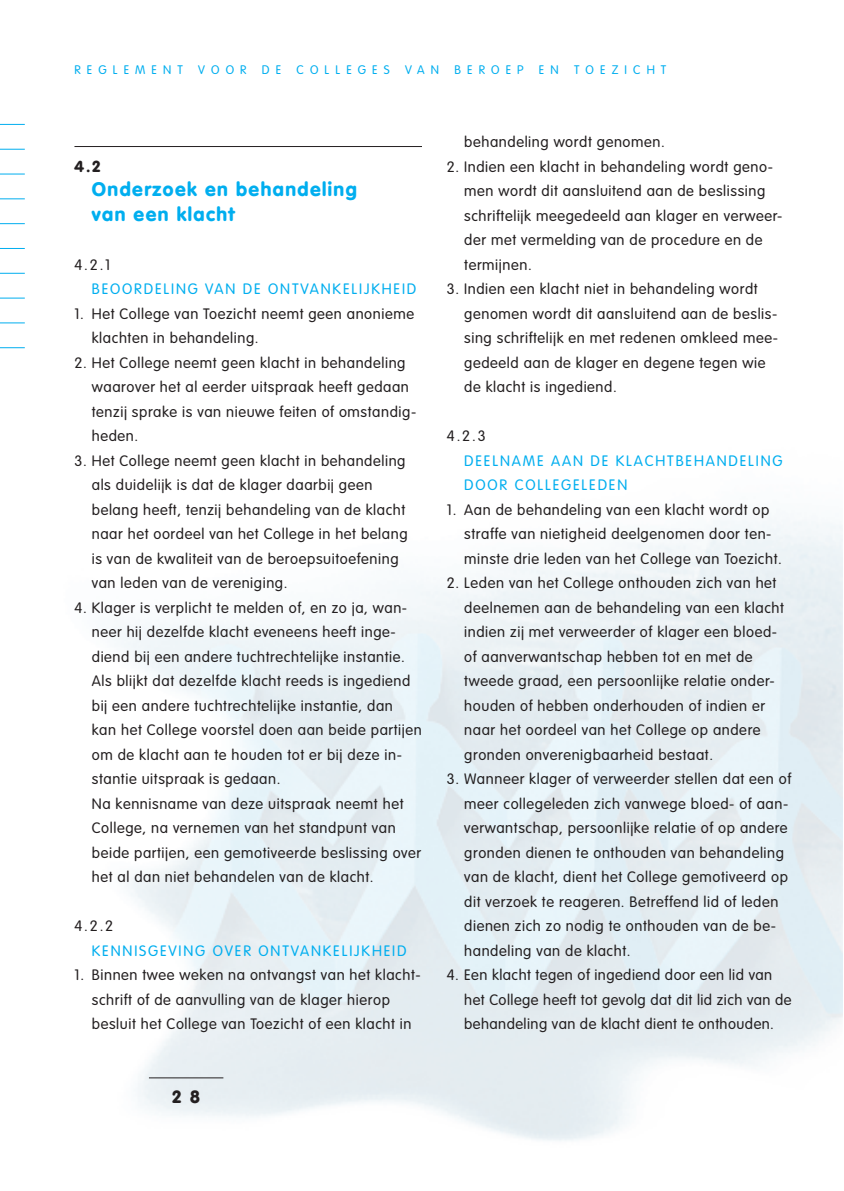
<style>
.page{position:relative;width:844px;height:1191px;background:#fff}
.page>*{position:absolute;margin:0;border:0;box-sizing:border-box;transform-origin:0 0}
.t1{font:900 19.25px/24.5px "VAG Rounded";letter-spacing:.075em;color:#00aeef}
.t2{font:900 17.5px "VAG Rounded";color:#231f20}
.t3{font:900 15.75px "VAG Rounded";color:#231f20}
.t4{font:300 14.88px/24.5px "VAG Rounded";letter-spacing:.04em;color:#231f20}
.t5{font:300 14.88px/24.5px "VAG Rounded";letter-spacing:.125em;color:#00aeef}
.t6{font:300 12.25px "VAG Rounded";letter-spacing:.5em;color:#00aeef}
</style>
<div class="page">
<hr style="left:74px;top:146px;width:348px;height:1px;background:#231f20">
<hr style="left:149px;top:1077px;width:74px;height:1px;background:#231f20">
<svg style="left:0;top:149px;width:25px;height:1px"></svg>
<svg style="left:0;top:174px;width:25px;height:1px"></svg>
<svg style="left:0;top:198px;width:25px;height:1px"></svg>
<svg style="left:0;top:223px;width:25px;height:1px"></svg>
<svg style="left:0;top:248px;width:25px;height:1px"></svg>
<svg style="left:0;top:273px;width:25px;height:1px"></svg>
<svg style="left:0;top:298px;width:25px;height:1px"></svg>
<svg style="left:0;top:322px;width:25px;height:1px"></svg>
<svg style="left:0;top:347px;width:25px;height:1px"></svg>
<svg style="left:0;top:124px;width:25px;height:1px"></svg>
<p class="t6" style="left:74px;top:64px;width:208px">REGLEMENT VOOR DE</p>
<p class="t6" style="left:296px;top:64px;width:95px">COLLEGES</p>
<p class="t6" style="left:405px;top:64px;width:263px">VAN BEROEP EN TOEZICHT</p>
<p class="t3" style="left:74px;top:159px;width:27px">4.2</p>
<p class="t1" style="left:92px;top:178px;width:266px">Onderzoek en behandeling van een klacht</p>
<p class="t4" style="left:74px;top:253px;width:38px">4.2.1</p>
<p class="t5" style="left:92px;top:278px;width:326px">BEOORDELING VAN DE ONTVANKELIJKHEID</p>
<p class="t4" style="left:92px;top:302px;width:324px;text-indent:-17px">1. Het College van Toezicht neemt geen anonieme klachten in behandeling.</p>
<p class="t4" style="left:92px;top:351px;width:326px;text-indent:-17px">2. Het College neemt geen klacht in behandeling waarover het al eerder uitspraak heeft gedaan tenzij sprake is van nieuwe feiten of omstandig&shy;heden.</p>
<p class="t4" style="left:92px;top:449px;width:317px;text-indent:-17px">3. Het College neemt geen klacht in behandeling als duidelijk is dat de klager daarbij geen belang heeft, tenzij behandeling van de klacht naar het oordeel van het College in het belang is van de kwaliteit van de beroepsuitoefening van leden van de vereniging.</p>
<p class="t4" style="left:92px;top:596px;width:331px;text-indent:-17px">4. Klager is verplicht te melden of, en zo ja, wan&shy;neer hij dezelfde klacht eveneens heeft inge&shy;diend bij een andere tuchtrechtelijke instantie.<br>Als blijkt dat dezelfde klacht reeds is ingediend bij een andere tuchtrechtelijke instantie, dan<br>kan het College voorstel doen aan beide partijen om de klacht aan te houden tot er bij deze in&shy;stantie uitspraak is gedaan.<br>Na kennisname van deze uitspraak neemt het College, na vernemen van het standpunt van beide partijen, een gemotiveerde beslissing over het al dan niet behandelen van de klacht.</p>
<p class="t4" style="left:74px;top:915px;width:40px">4.2.2</p>
<p class="t5" style="left:92px;top:939px;width:316px">KENNISGEVING OVER ONTVANKELIJKHEID</p>
<p class="t4" style="left:92px;top:964px;width:330px;text-indent:-17px">1. Binnen twee weken na ontvangst van het klacht&shy;schrift of de aanvulling van de klager hierop besluit het College van Toezicht of een klacht in</p>
<p class="t2" style="left:172px;top:1089px;width:29px">2 8</p>
<p class="t4" style="left:464px;top:131px;width:202px">behandeling wordt genomen.</p>
<p class="t4" style="left:464px;top:155px;width:319px;text-indent:-17px">2. Indien een klacht in behandeling wordt geno&shy;men wordt dit aansluitend aan de beslissing schriftelijk meegedeeld aan klager en verweer&shy;der met vermelding van de procedure en de termijnen.</p>
<p class="t4" style="left:464px;top:278px;width:315px;text-indent:-17px">3. Indien een klacht niet in behandeling wordt genomen wordt dit aansluitend aan de beslis&shy;sing schriftelijk en met redenen omkleed mee&shy;gedeeld aan de klager en degene tegen wie de klacht is ingediend.</p>
<p class="t4" style="left:447px;top:425px;width:40px">4.2.3</p>
<p class="t5" style="left:464px;top:449px;width:320px">DEELNAME AAN DE KLACHTBEHANDELING<br>DOOR COLLEGELEDEN</p>
<p class="t4" style="left:464px;top:498px;width:319px;text-indent:-17px">1. Aan de behandeling van een klacht wordt op straffe van nietigheid deelgenomen door ten&shy;minste drie leden van het College van Toezicht.</p>
<p class="t4" style="left:464px;top:572px;width:321px;text-indent:-17px">2. Leden van het College onthouden zich van het deelnemen aan de behandeling van een klacht indien zij met verweerder of klager een bloed&shy;of aanverwantschap hebben tot en met de tweede graad, een persoonlijke relatie onder&shy;houden of hebben onderhouden of indien er naar het oordeel van het College op andere gronden onverenigbaarheid bestaat.</p>
<p class="t4" style="left:464px;top:768px;width:328px;text-indent:-17px">3. Wanneer klager of verweerder stellen dat een of meer collegeleden zich vanwege bloed- of aan&shy;verwantschap, persoonlijke relatie of op andere gronden dienen te onthouden van behandeling van de klacht, dient het College gemotiveerd op dit verzoek te reageren. Betreffend lid of leden dienen zich zo nodig te onthouden van de be&shy;handeling van de klacht.</p>
<p class="t4" style="left:464px;top:964px;width:329px;text-indent:-17px">4. Een klacht tegen of ingediend door een lid van het College heeft tot gevolg dat dit lid zich van de behandeling van de klacht dient te onthouden.</p>
</div>
